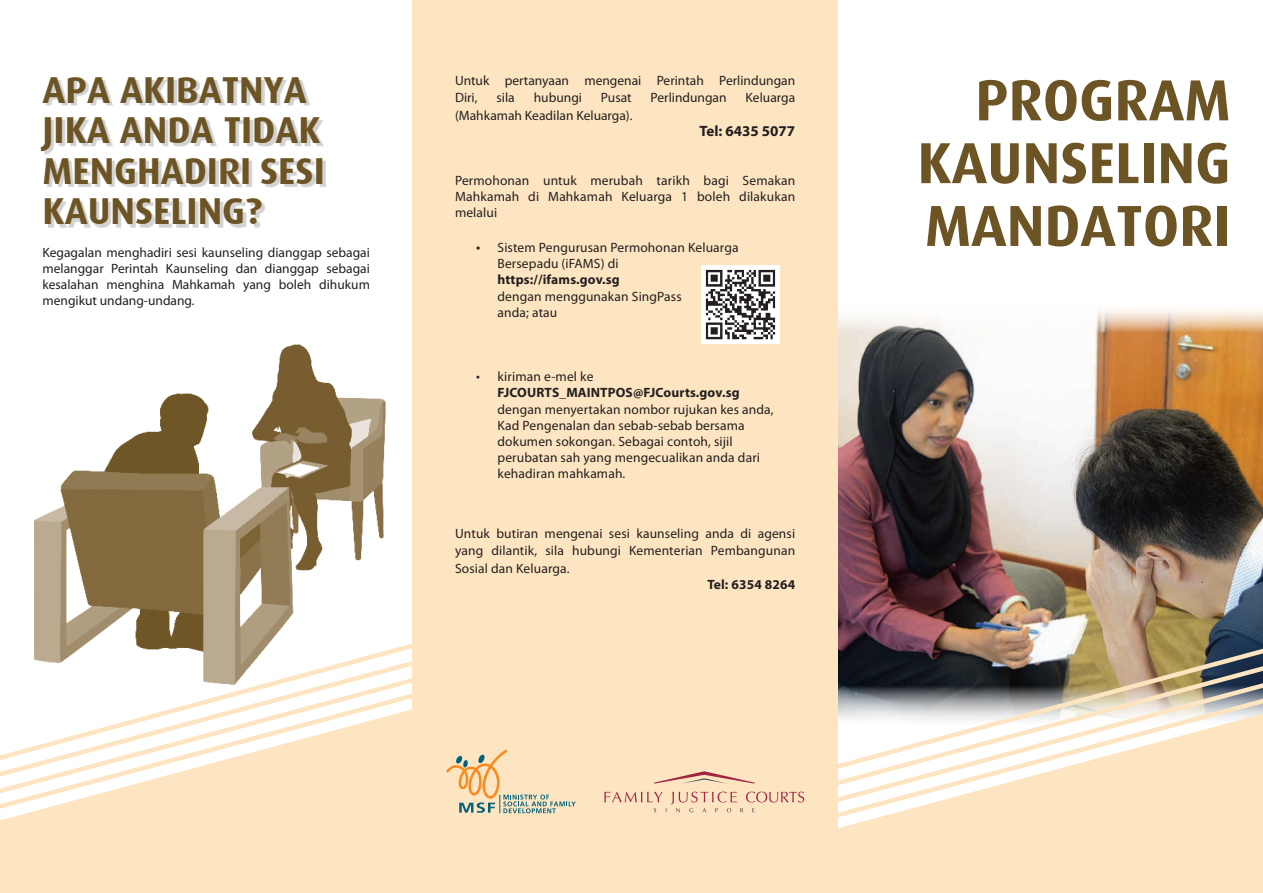
<style>
.page{position:relative;width:1263px;height:893px;background:#fff}
.page>*{position:absolute;margin:0;border:0;box-sizing:border-box;transform-origin:0 0}
.t1{font:700 57.9px/62.8px "Dax";color:#6d5425;text-align:justify}
.t2{font:700 37.5px/40.5px "Dax";color:#6d5425}
.t3{font:700 15px "Myriad Pro";color:#231f20}
.t4{font:13.5px/16.2px "Myriad Pro";letter-spacing:.01em;color:#231f20}
.t5{font:700 13.5px "Myriad Pro";letter-spacing:.01em;color:#231f20}
.s1{font-size:15px}
.s2{font-weight:700}
.s3{font-stretch:condensed;font-size:15px}
</style>
<div class="page">
<img style="left:838px;top:310px;width:425px;height:288px">
<div style="left:0;top:833px;width:412px;height:60px;background:#fee5c1"></div>
<div style="left:0;top:803px;width:412px;height:30px;background:#fee5c1"></div>
<svg style="left:0;top:786px;width:412px;height:17px"></svg>
<svg style="left:0;top:719px;width:412px;height:67px"></svg>
<div style="left:838px;top:833px;width:425px;height:60px;background:#fee5c1"></div>
<svg style="left:838px;top:803px;width:425px;height:30px;background:#fee6c5"></svg>
<svg style="left:838px;top:786px;width:425px;height:17px"></svg>
<img style="left:838px;top:598px;width:425px;height:188px">
<div style="left:412px;top:0;width:426px;height:893px;background:#fee5c1"></div>
<div style="left:44px;top:80px;width:281px;height:148px;background:#231f20;opacity:.2"></div>
<svg style="left:446px;top:749px;width:130px;height:64px"></svg>
<svg style="left:654px;top:771px;width:101px;height:13px"></svg>
<svg style="left:604px;top:792px;width:200px;height:20px"></svg>
<img style="left:701px;top:266px;width:78px;height:78px">
<img style="left:34px;top:344px;width:378px;height:375px">
<p class="t2" style="left:43px;top:70px;width:284px">APA AKIBATNYA<br>JIKA ANDA TIDAK<br>MENGHADIRI SESI<br>KAUNSELING?</p>
<p class="t4" style="left:455px;top:73px;width:342px">Untuk pertanyaan mengenai Perintah Perlindungan<br>Diri,</p>
<p class="t4" style="left:497px;top:89px;width:20px">sila</p>
<p class="t4" style="left:534px;top:89px;width:50px">hubungi</p>
<p class="t4" style="left:601px;top:89px;width:32px">Pusat</p>
<p class="t4" style="left:651px;top:89px;width:78px">Perlindungan</p>
<p class="t4" style="left:746px;top:89px;width:51px">Keluarga</p>
<p class="t4" style="left:455px;top:107px;width:179px">(Mahkamah Keadilan Keluarga).</p>
<p class="t3" style="left:700px;top:123px;width:97px">Tel: 6435 5077</p>
<p class="t4" style="left:455px;top:172px;width:342px;text-align:justify">Permohonan untuk merubah tarikh bagi Semakan Mahkamah di Mahkamah Keluarga 1 boleh dilakukan melalui</p>
<p class="t4" style="left:43px;top:244px;width:329px;text-align:justify">Kegagalan menghadiri sesi kaunseling dianggap sebagai melanggar Perintah Kaunseling dan dianggap sebagai kesalahan menghina Mahkamah yang boleh dihukum mengikut undang-undang.</p>
<p class="t4" style="left:497px;top:240px;width:243px;text-indent:-21px"><span class="s1">•</span> Sistem Pengurusan Permohonan Keluarga<br>Bersepadu (iFAMS) di <span class="s2">https://ifams.gov.sg<br></span>dengan menggunakan SingPass<br>anda; atau</p>
<p class="t4" style="left:497px;top:369px;width:278px;text-indent:-21px"><span class="s3">•</span> kiriman e-mel ke <span class="s2">FJCOURTS_MAINTPOS@FJCourts.gov.sg </span>dengan menyertakan nombor rujukan kes anda, Kad Pengenalan dan sebab-sebab bersama dokumen sokongan. Sebagai contoh, sijil perubatan sah yang mengecualikan anda dari kehadiran mahkamah.</p>
<p class="t4" style="left:455px;top:526px;width:342px">Untuk butiran mengenai sesi kaunseling anda di agensi yang dilantik, sila hubungi Kementerian Pembangunan</p>
<p class="t4" style="left:455px;top:560px;width:116px">Sosial dan Keluarga.</p>
<p class="t5" style="left:707px;top:577px;width:89px">Tel: 6354 8264</p>
<p class="t1" style="left:917px;top:69px;width:315px;text-indent:58px">PROGRAM KAUNSELING MANDATORI</p>
</div>
